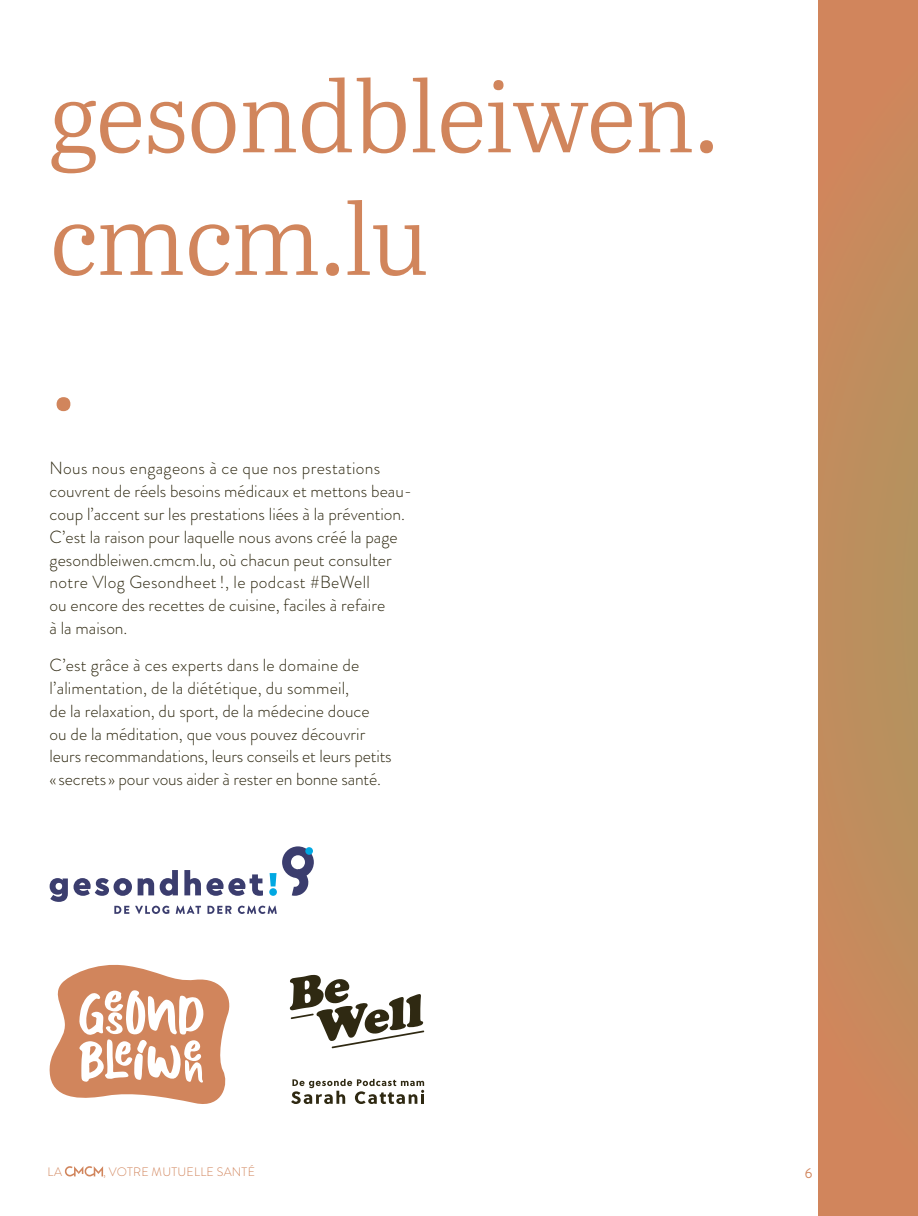
<style>
.page{position:relative;width:918px;height:1216px;background:#fff}
.page>*{position:absolute;margin:0;border:0;box-sizing:border-box;transform-origin:0 0}
.t1{font:107.1px "Abril Text Lt";color:#d1855c}
.t2{font:99.75px/122.5px "Abril Text Lt";letter-spacing:-.01em;color:#d1855c}
.t3{font:300 17.5px/22.8px "Brandon Grotesque";color:#2f2912}
.t4{font:14px "Brandon Grotesque";color:#d1855c}
.t5{font:300 12.25px "Brandon Grotesque";letter-spacing:.02em;color:#d1855c}
</style>
<div class="page">
<svg style="left:819px;top:0;width:99px;height:1215px;background:#c48a5d"></svg>
<svg style="left:49px;top:964px;width:181px;height:140px"></svg>
<svg style="left:50px;top:878px;width:18px;height:23px"></svg>
<svg style="left:74px;top:878px;width:58px;height:17px"></svg>
<svg style="left:138px;top:878px;width:16px;height:17px"></svg>
<svg style="left:160px;top:870px;width:18px;height:25px"></svg>
<svg style="left:184px;top:870px;width:79px;height:25px"></svg>
<svg style="left:269px;top:846px;width:45px;height:49px"></svg>
<svg style="left:114px;top:905px;width:15px;height:8px"></svg>
<svg style="left:135px;top:905px;width:34px;height:8px"></svg>
<svg style="left:176px;top:905px;width:25px;height:8px"></svg>
<svg style="left:207px;top:905px;width:25px;height:8px"></svg>
<svg style="left:238px;top:905px;width:39px;height:8px"></svg>
<svg style="left:290px;top:974px;width:134px;height:74px"></svg>
<svg style="left:291px;top:1078px;width:133px;height:25px"></svg>
<svg style="left:65px;top:1166px;width:38px;height:10px"></svg>
<h2 class="t2" style="left:50px;top:51px;width:671px">gesondbleiwen. cmcm.lu</h2>
<h1 class="t1" style="left:50px;top:322px;width:30px">·</h1>
<p class="t3" style="left:50px;top:457px;width:364px">Nous nous engageons à ce que nos prestations couvrent de réels besoins médicaux et mettons beau&shy;coup l’accent sur les prestations liées à la prévention.<br>C’est la raison pour laquelle nous avons créé la page gesondbleiwen.cmcm.lu, où chacun peut consulter notre Vlog Gesondheet !, le podcast #BeWell<br>ou encore des recettes de cuisine, faciles à refaire<br>à la maison.</p>
<p class="t3" style="left:50px;top:654px;width:344px">C’est grâce à ces experts dans le domaine de l’alimentation, de la diététique, du sommeil,<br>de la relaxation, du sport, de la médecine douce<br>ou de la méditation, que vous pouvez découvrir leurs recommandations, leurs conseils et leurs petits « secrets » pour vous aider à rester en bonne santé.</p>
<p class="t5" style="left:47px;top:1163px;width:16px">LA</p>
<p class="t5" style="left:103px;top:1163px;width:153px">, VOTRE MUTUELLE SANTÉ</p>
<p class="t4" style="left:805px;top:1163px;width:9px">6</p>
</div>
